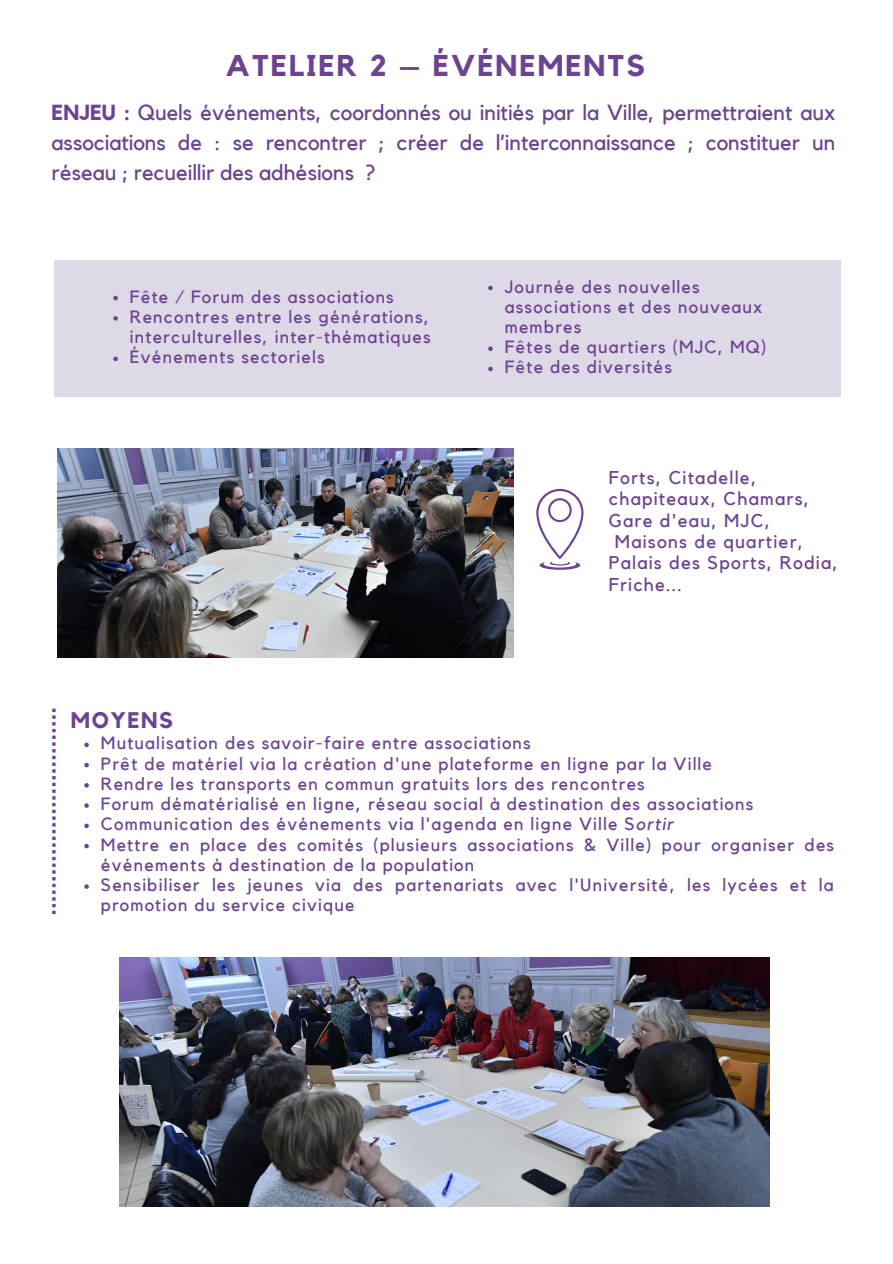
<style>
.page{position:relative;width:893px;height:1264px;background:#fff}
.page>*{position:absolute;margin:0;border:0;box-sizing:border-box;transform-origin:0 0}
.t1{font:700 30px "Kollektif";letter-spacing:.07em;color:#6b4391}
.t2{font:700 22.5px "Kollektif";letter-spacing:.07em;color:#6b4391}
.t3{font:21.75px/30.3px "Kollektif";color:#6b4391;text-align:justify}
.t4{font:18.45px "Kollektif";letter-spacing:.07em;color:#6b4391}
.t5{font:17.7px/20.2px "Kollektif";letter-spacing:.07em;color:#6b4391}
.s1{font-weight:700}
.s2{font-style:italic}
</style>
<div class="page">
<div style="left:54px;top:260px;width:786px;height:136px;background:#ded9e6"></div>
<svg style="left:536px;top:489px;width:47px;height:81px"></svg>
<img style="left:58px;top:448px;width:455px;height:209px">
<img style="left:119px;top:957px;width:650px;height:249px">
<svg style="left:84px;top:742px;width:5px;height:5px"></svg>
<svg style="left:84px;top:763px;width:5px;height:4px"></svg>
<svg style="left:84px;top:783px;width:5px;height:4px"></svg>
<svg style="left:84px;top:803px;width:5px;height:4px"></svg>
<svg style="left:84px;top:823px;width:5px;height:5px"></svg>
<svg style="left:84px;top:843px;width:5px;height:5px"></svg>
<svg style="left:84px;top:884px;width:5px;height:4px"></svg>
<svg style="left:113px;top:296px;width:5px;height:4px"></svg>
<svg style="left:113px;top:316px;width:5px;height:4px"></svg>
<svg style="left:113px;top:356px;width:5px;height:5px"></svg>
<svg style="left:488px;top:286px;width:4px;height:4px"></svg>
<svg style="left:488px;top:346px;width:4px;height:5px"></svg>
<svg style="left:488px;top:367px;width:4px;height:4px"></svg>
<svg style="left:52px;top:708px;width:4px;height:206px"></svg>
<h1 class="t1" style="left:226px;top:52px;width:420px">ATELIER 2 – ÉVÉNEMENTS</h1>
<p class="t3" style="left:52px;top:98px;width:785px"><span class="s1">ENJEU :</span> Quels événements, coordonnés ou initiés par la Ville, permettraient aux associations de : se rencontrer ; créer de l’interconnaissance ; constituer un réseau ; recueillir des adhésions ?</p>
<p class="t5" style="left:130px;top:287px;width:302px">Fête / Forum des associations<br>Rencontres entre les générations, interculturelles, inter-thématiques<br>Événements sectoriels</p>
<p class="t2" style="left:71px;top:709px;width:104px">MOYENS</p>
<p class="t5" style="left:504px;top:277px;width:263px">Journée des nouvelles associations et des nouveaux membres<br>Fêtes de quartiers (MJC, MQ)<br>Fête des diversités</p>
<p class="t4" style="left:608px;top:469px;width:149px">Forts, Citadelle,</p>
<p class="t4" style="left:608px;top:490px;width:202px">chapiteaux, Chamars,</p>
<p class="t4" style="left:608px;top:512px;width:163px">Gare d'eau, MJC,</p>
<p class="t4" style="left:614px;top:533px;width:190px">Maisons de quartier,</p>
<p class="t4" style="left:608px;top:554px;width:230px">Palais des Sports, Rodia,</p>
<p class="t4" style="left:608px;top:576px;width:75px">Friche...</p>
<p class="t5" style="left:101px;top:733px;width:734px">Mutualisation des savoir-faire entre associations<br>Prêt de matériel via la création d'une plateforme en ligne par la Ville<br>Rendre les transports en commun gratuits lors des rencontres<br>Forum dématérialisé en ligne, réseau social à destination des associations Communication des événements via l'agenda en ligne Ville S<span class="s2">ortir<br></span>Mettre en place des comités (plusieurs associations &amp; Ville) pour organiser des événements à destination de la population<br>Sensibiliser les jeunes via des partenariats avec l'Université, les lycées et la promotion du service civique</p>
</div>
